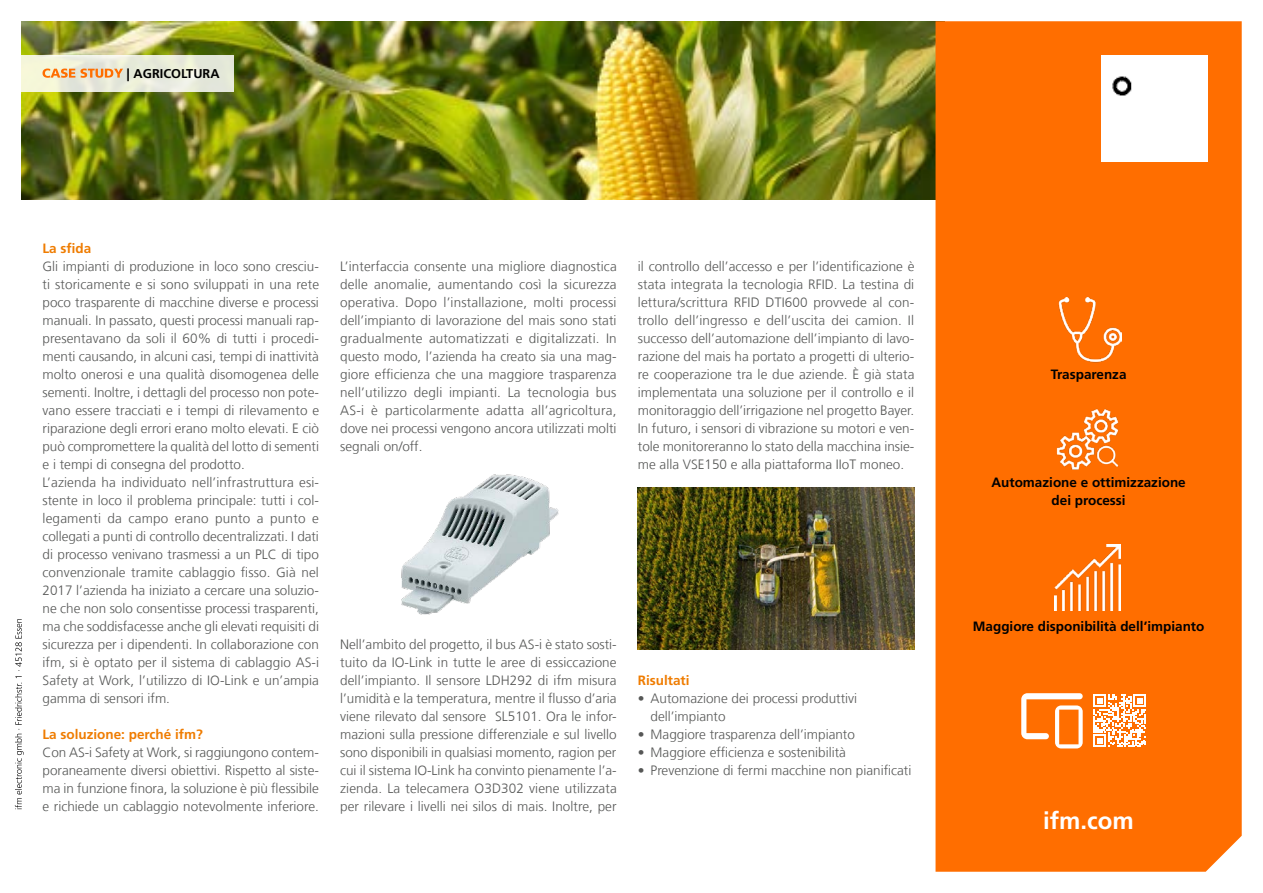
<style>
.page{position:relative;width:1263px;height:893px;background:#fff}
.page>*{position:absolute;margin:0;border:0;box-sizing:border-box;transform-origin:0 0}
.ifm_com{font:700 24px "Frutiger LT Com";color:#fff}
.Fließtext_9_pt{font:300 13.5px/18px "Frutiger LT Com";color:#565756;text-align:justify}
.Fakten{font:700 13.5px/18px "Frutiger LT Com";color:#000;text-align:center}
.Fließtext_9_pt_headline_orange{font:700 13.5px "Frutiger LT Com";color:#ef7c00}
.Navigation{font:700 12.75px "Frutiger LT Com";color:#000}
.s1{font-weight:900}
</style>
<div class="page">
<img style="left:21px;top:21px;width:914px;height:178px">
<div style="left:935px;top:21px;width:307px;height:851px;background:#ff6e00"></div>
<img style="left:1101px;top:55px;width:107px;height:107px">
<svg style="left:15px;top:619px;width:9px;height:190px"></svg>
<img style="left:1055px;top:545px;width:65px;height:65px">
<img style="left:1056px;top:298px;width:65px;height:65px">
<img style="left:1055px;top:407px;width:65px;height:65px">
<img style="left:401px;top:474px;width:158px;height:141px">
<img style="left:638px;top:488px;width:276px;height:161px">
<svg style="left:1093px;top:694px;width:53px;height:53px"></svg>
<svg style="left:1021px;top:693px;width:62px;height:55px"></svg>
<svg style="left:21px;top:55px;width:212px;height:36px;background:#eaecda"></svg>
<svg style="left:43px;top:69px;width:80px;height:9px"></svg>
<p class="Navigation" style="left:127px;top:66px;width:94px"><span class="s1">|</span> AGRICOLTURA</p>
<p class="Fließtext_9_pt_headline_orange" style="left:43px;top:241px;width:50px">La sfida</p>
<p class="Fließtext_9_pt" style="left:43px;top:258px;width:278px">Gli impianti di produzione in loco sono cresciu&shy;ti storicamente e si sono sviluppati in una rete poco trasparente di macchine diverse e processi manuali. In passato, questi processi manuali rap&shy;presentavano da soli il 60% di tutti i procedi&shy;menti causando, in alcuni casi, tempi di inattività molto onerosi e una qualità disomogenea delle sementi. Inoltre, i dettagli del processo non pote&shy;vano essere tracciati e i tempi di rilevamento e riparazione degli errori erano molto elevati. E ciò può compromettere la qualità del lotto di sementi e i tempi di consegna del prodotto.</p>
<p class="Fließtext_9_pt" style="left:43px;top:474px;width:278px">L’azienda ha individuato nell’infrastruttura esi&shy;stente in loco il problema principale: tutti i col&shy;legamenti da campo erano punto a punto e collegati a punti di controllo decentralizzati. I dati di processo venivano trasmessi a un PLC di tipo convenzionale tramite cablaggio fisso. Già nel 2017 l’azienda ha iniziato a cercare una soluzio&shy;ne che non solo consentisse processi trasparenti, ma che soddisfacesse anche gli elevati requisiti di sicurezza per i dipendenti. In collaborazione con ifm, si è optato per il sistema di cablaggio AS-i Safety at Work, l’utilizzo di IO-Link e un’ampia gamma di sensori ifm.</p>
<p class="Fließtext_9_pt_headline_orange" style="left:43px;top:727px;width:162px">La soluzione: perché ifm?</p>
<p class="Fließtext_9_pt" style="left:43px;top:744px;width:278px">Con AS-i Safety at Work, si raggiungono contem&shy;poraneamente diversi obiettivi. Rispetto al siste&shy;ma in funzione finora, la soluzione è più flessibile e richiede un cablaggio notevolmente inferiore.</p>
<p class="Fließtext_9_pt" style="left:340px;top:258px;width:278px">L’interfaccia consente una migliore diagnostica delle anomalie, aumentando così la sicurezza operativa. Dopo l’installazione, molti processi dell’impianto di lavorazione del mais sono stati gradualmente automatizzati e digitalizzati. In questo modo, l’azienda ha creato sia una mag&shy;giore efficienza che una maggiore trasparenza nell’utilizzo degli impianti. La tecnologia bus AS-i è particolarmente adatta all’agricoltura, dove nei processi vengono ancora utilizzati molti segnali on/off.</p>
<p class="Fließtext_9_pt" style="left:340px;top:636px;width:278px">Nell’ambito del progetto, il bus AS-i è stato sosti&shy;tuito da IO-Link in tutte le aree di essiccazione dell’impianto. Il sensore LDH292 di ifm misura l’umidità e la temperatura, mentre il flusso d’aria viene rilevato dal sensore SL5101. Ora le infor&shy;mazioni sulla pressione differenziale e sul livello sono disponibili in qualsiasi momento, ragion per cui il sistema IO-Link ha convinto pienamente l’a&shy;zienda. La telecamera O3D302 viene utilizzata per rilevare i livelli nei silos di mais. Inoltre, per</p>
<p class="Fließtext_9_pt" style="left:638px;top:258px;width:278px">il controllo dell’accesso e per l’identificazione è stata integrata la tecnologia RFID. La testina di lettura/scrittura RFID DTI600 provvede al con&shy;trollo dell’ingresso e dell’uscita dei camion. Il successo dell’automazione dell’impianto di lavo&shy;razione del mais ha portato a progetti di ulterio&shy;re cooperazione tra le due aziende. È già stata implementata una soluzione per il controllo e il monitoraggio dell’irrigazione nel progetto Bayer.<br>In futuro, i sensori di vibrazione su motori e ven&shy;tole monitoreranno lo stato della macchina insie&shy;me alla VSE150 e alla piattaforma IIoT moneo.</p>
<p class="Fließtext_9_pt_headline_orange" style="left:638px;top:673px;width:53px">Risultati</p>
<p class="Fließtext_9_pt" style="left:638px;top:690px;width:221px">• Automazione dei processi produttivi</p>
<p class="Fließtext_9_pt" style="left:651px;top:708px;width:77px">dell’impianto</p>
<p class="Fließtext_9_pt" style="left:638px;top:726px;width:219px">• Maggiore trasparenza dell’impianto</p>
<p class="Fließtext_9_pt" style="left:638px;top:744px;width:210px">• Maggiore efficienza e sostenibilità</p>
<p class="Fließtext_9_pt" style="left:638px;top:762px;width:275px">• Prevenzione di fermi macchine non pianificati</p>
<p class="Fakten" style="left:1051px;top:366px;width:77px">Trasparenza</p>
<p class="Fakten" style="left:991px;top:474px;width:196px">Automazione e ottimizzazione dei processi</p>
<p class="Fakten" style="left:973px;top:618px;width:233px">Maggiore disponibilità dell’impianto</p>
<p class="ifm_com" style="left:1043px;top:807px;width:92px">ifm.com</p>
</div>
